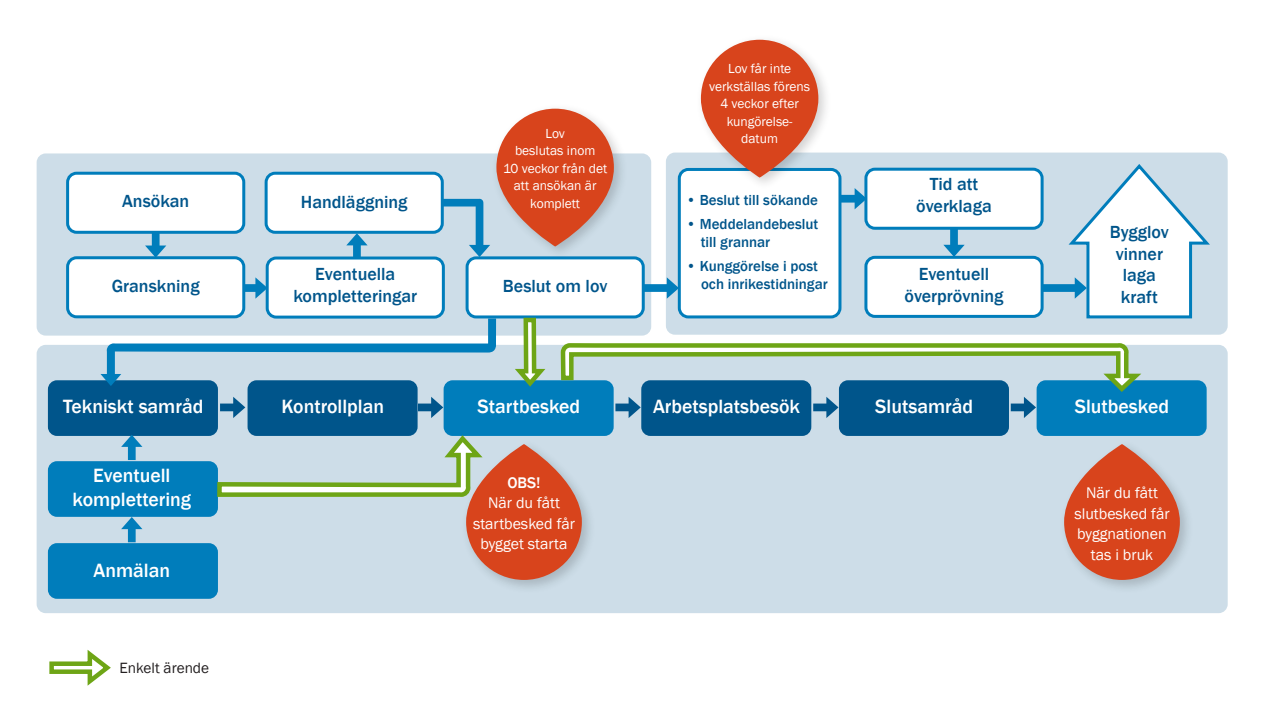
<style>
.page{position:relative;width:1263px;height:713px;background:#fff}
.page>*{position:absolute;margin:0;border:0;box-sizing:border-box;transform-origin:0 0}
.t1{font:500 19.8px/23.7px "Franklin Gothic";color:#fff;text-align:center}
.t2{font:500 18px/21.6px "Franklin Gothic";color:#00558b;text-align:center}
.t3{font:15.9px/20.5px "Franklin Gothic";color:#fff;text-align:center}
.t4{font:500 15.9px "Franklin Gothic";color:#fff}
.t5{font:15.3px "Franklin Gothic";color:#231f20}
.t6{font:500 15px/17.9px "Franklin Gothic";color:#00558b}
.t7{font:13.5px/17.5px "Franklin Gothic";color:#fff;text-align:center}
</style>
<div class="page">
<div style="left:37px;top:153px;width:614px;height:182px;background:#cddde8;border-radius:9px"></div>
<div style="left:37px;top:345px;width:1191px;height:268px;background:#cddde8;border-radius:9px"></div>
<div style="left:666px;top:152px;width:562px;height:182px;background:#cddde8;border-radius:9px"></div>
<div style="left:68px;top:173px;width:176px;height:59px;background:#fff;border-radius:9px"></div>
<div style="left:66px;top:172px;width:179px;height:62px;border:3px solid #007dbb;border-radius:9px"></div>
<div style="left:68px;top:258px;width:176px;height:59px;background:#fff;border-radius:9px"></div>
<div style="left:66px;top:256px;width:179px;height:62px;border:3px solid #007dbb;border-radius:9px"></div>
<div style="left:267px;top:258px;width:176px;height:59px;background:#fff;border-radius:9px"></div>
<div style="left:266px;top:256px;width:179px;height:62px;border:3px solid #007dbb;border-radius:9px"></div>
<div style="left:866px;top:169px;width:176px;height:59px;background:#fff;border-radius:9px"></div>
<div style="left:864px;top:168px;width:179px;height:62px;border:3px solid #007dbb;border-radius:9px"></div>
<div style="left:467px;top:258px;width:176px;height:59px;background:#fff;border-radius:9px"></div>
<div style="left:466px;top:256px;width:179px;height:62px;border:3px solid #007dbb;border-radius:9px"></div>
<div style="left:266px;top:173px;width:176px;height:59px;background:#fff;border-radius:9px"></div>
<div style="left:265px;top:172px;width:179px;height:62px;border:3px solid #007dbb;border-radius:9px"></div>
<div style="left:866px;top:257px;width:176px;height:59px;background:#fff;border-radius:9px"></div>
<div style="left:864px;top:256px;width:179px;height:62px;border:3px solid #007dbb;border-radius:9px"></div>
<div style="left:679px;top:169px;width:161px;height:148px;background:#fff;border-radius:9px"></div>
<div style="left:678px;top:168px;width:163px;height:150px;border:3px solid #007dbb;border-radius:9px"></div>
<div style="left:48px;top:380px;width:170px;height:56px;background:#00558b;border-radius:9px"></div>
<div style="left:248px;top:380px;width:170px;height:56px;background:#00558b;border-radius:9px"></div>
<div style="left:444px;top:380px;width:170px;height:56px;background:#007dbb;border-radius:9px"></div>
<div style="left:641px;top:380px;width:170px;height:56px;background:#00558b;border-radius:9px"></div>
<div style="left:839px;top:380px;width:170px;height:56px;background:#00558b;border-radius:9px"></div>
<div style="left:1036px;top:380px;width:170px;height:56px;background:#007dbb;border-radius:9px"></div>
<div style="left:48px;top:461px;width:170px;height:55px;background:#007dbb;border-radius:9px"></div>
<div style="left:48px;top:543px;width:170px;height:55px;background:#007dbb;border-radius:9px"></div>
<svg style="left:145px;top:232px;width:21px;height:25px"></svg>
<svg style="left:244px;top:277px;width:24px;height:21px"></svg>
<svg style="left:346px;top:233px;width:22px;height:24px"></svg>
<svg style="left:840px;top:188px;width:27px;height:21px"></svg>
<svg style="left:1042px;top:164px;width:168px;height:155px"></svg>
<svg style="left:121px;top:517px;width:21px;height:25px"></svg>
<svg style="left:121px;top:435px;width:21px;height:25px"></svg>
<svg style="left:220px;top:397px;width:25px;height:21px"></svg>
<svg style="left:418px;top:397px;width:25px;height:21px"></svg>
<svg style="left:943px;top:228px;width:22px;height:29px"></svg>
<svg style="left:643px;top:277px;width:36px;height:21px"></svg>
<svg style="left:49px;top:649px;width:62px;height:37px"></svg>
<svg style="left:100px;top:318px;width:397px;height:68px"></svg>
<svg style="left:510px;top:315px;width:40px;height:72px"></svg>
<svg style="left:558px;top:343px;width:589px;height:75px"></svg>
<svg style="left:215px;top:431px;width:243px;height:66px"></svg>
<svg style="left:442px;top:199px;width:46px;height:58px"></svg>
<img style="left:458px;top:435px;width:141px;height:153px">
<div style="left:466px;top:444px;width:116px;height:135px;background:#d8441c;border-radius:58px"></div>
<img style="left:1055px;top:435px;width:142px;height:153px">
<div style="left:1064px;top:444px;width:116px;height:135px;background:#d8441c;border-radius:58px"></div>
<img style="left:488px;top:108px;width:143px;height:152px">
<div style="left:496px;top:109px;width:118px;height:137px;background:#d8441c;border-radius:59px"></div>
<img style="left:692px;top:39px;width:143px;height:144px">
<div style="left:701px;top:40px;width:117px;height:137px;background:#d8441c;border-radius:59px"></div>
<p class="t2" style="left:122px;top:190px;width:69px">Ansökan</p>
<p class="t2" style="left:112px;top:275px;width:90px">Granskning</p>
<p class="t7" style="left:709px;top:60px;width:102px">Lov får inte verkställas förens<br>4 veckor efter kungörelse&shy;datum</p>
<p class="t7" style="left:503px;top:125px;width:105px">Lov<br>beslutas inom<br>10 veckor från det att ansökan är komplett</p>
<p class="t2" style="left:916px;top:174px;width:77px">Tid att överklaga</p>
<p class="t6" style="left:686px;top:191px;width:133px">• Beslut till sökande</p>
<p class="t6" style="left:701px;top:215px;width:119px;text-indent:-15px">• Meddelandebeslut till grannar</p>
<p class="t6" style="left:701px;top:257px;width:128px;text-indent:-15px">• Kunggörelse i post och inrikestidningar</p>
<p class="t2" style="left:301px;top:191px;width:108px">Handläggning</p>
<p class="t2" style="left:293px;top:264px;width:125px">Eventuella kompletteringar</p>
<p class="t2" style="left:904px;top:263px;width:101px">Eventuell överprövning</p>
<p class="t2" style="left:503px;top:276px;width:106px">Beslut om lov</p>
<p class="t2" style="left:1110px;top:221px;width:61px">Bygglov vinner laga kraft</p>
<p class="t1" style="left:63px;top:395px;width:142px">Tekniskt samråd</p>
<p class="t1" style="left:282px;top:395px;width:104px">Kontrollplan</p>
<p class="t1" style="left:72px;top:463px;width:120px">Eventuell komplettering</p>
<p class="t1" style="left:93px;top:558px;width:78px">Anmälan</p>
<p class="t5" style="left:120px;top:658px;width:91px">Enkelt ärende</p>
<p class="t1" style="left:477px;top:395px;width:104px">Startbesked</p>
<p class="t1" style="left:653px;top:395px;width:149px">Arbetsplatsbesök</p>
<p class="t1" style="left:875px;top:395px;width:99px">Slutsamråd</p>
<p class="t1" style="left:1075px;top:395px;width:96px">Slutbesked</p>
<p class="t4" style="left:507px;top:472px;width:35px">OBS!</p>
<p class="t3" style="left:473px;top:493px;width:103px">När du fått startbesked får bygget starta</p>
<p class="t3" style="left:1074px;top:483px;width:97px">När du fått slutbesked får byggnationen tas i bruk</p>
</div>
